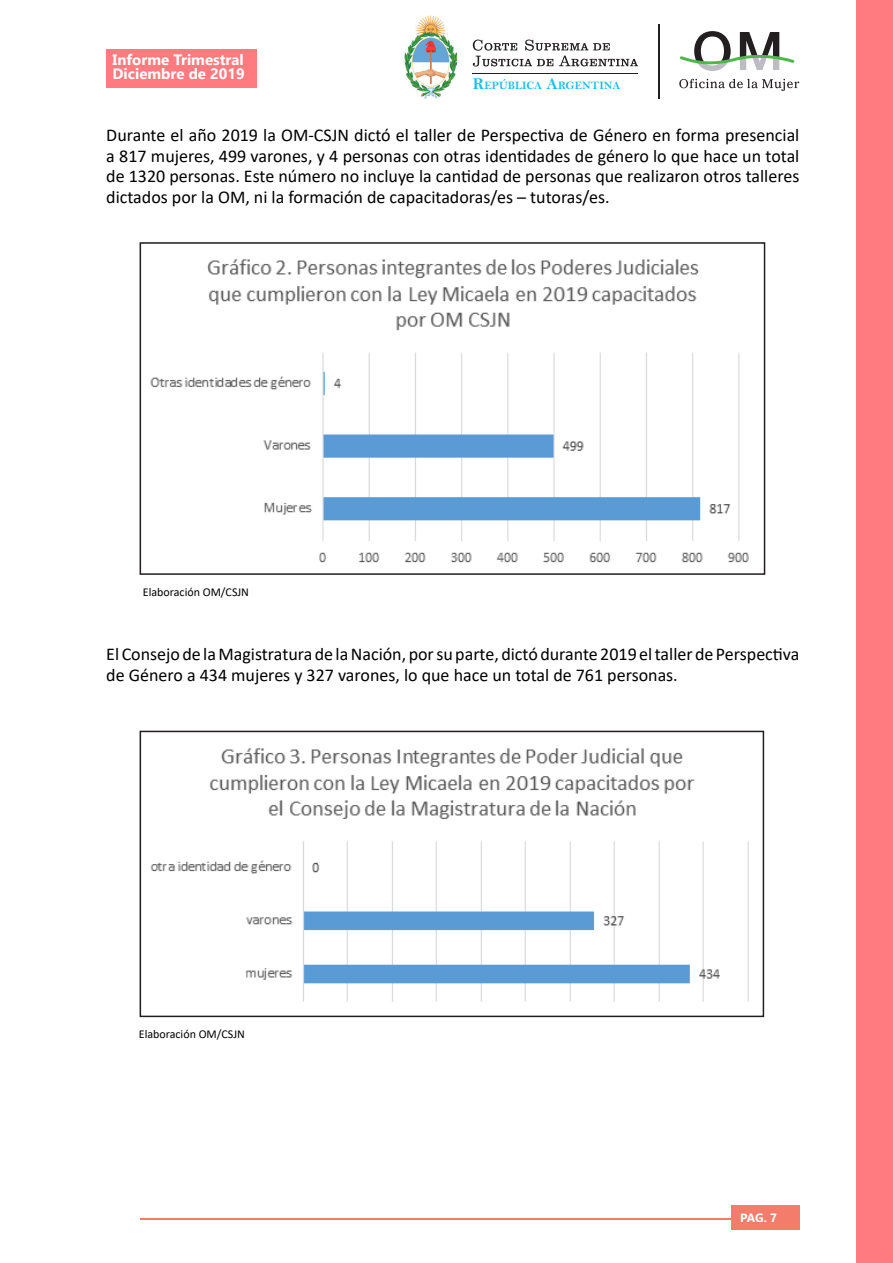
<style>
.page{position:relative;width:893px;height:1263px;background:#fff}
.page>*{position:absolute;margin:0;border:0;box-sizing:border-box;transform-origin:0 0}
.t1{font:18px/20.7px "Calibri";color:#000;text-align:justify}
.t2{font:700 15px/13.5px "Gadugi";color:#fff}
.t3{font:12px "Calibri";color:#000}
.t4{font:700 12px "Gadugi";color:#fff}
.t5{font:11.4px "Bell MT Bold";color:#1abeee}
.s1{font-size:16.5px}
</style>
<div class="page">
<hr style="left:140px;top:1218px;width:605px;height:2px;background:#f37c6a">
<div style="left:732px;top:1205px;width:68px;height:25px;background:#f37c6a"></div>
<hr style="left:0;top:0;width:1px;height:1263px;background:#ff7b80">
<div style="left:857px;top:0;width:36px;height:1263px;background:#ff7b80"></div>
<svg style="left:679px;top:79px;width:120px;height:12px"></svg>
<svg style="left:680px;top:31px;width:115px;height:40px"></svg>
<img style="left:404px;top:15px;width:52px;height:83px">
<svg style="left:473px;top:40px;width:165px;height:27px"></svg>
<hr style="left:473px;top:73px;width:165px;height:1px;background:#231f20">
<hr style="left:658px;top:24px;width:1px;height:75px;background:#231f20">
<div style="left:106px;top:49px;width:151px;height:38px;background:#ff7b80"></div>
<img style="left:150px;top:259px;width:599px;height:304px">
<div style="left:140px;top:242px;width:625px;height:333px;border:2px solid #231f20"></div>
<img style="left:150px;top:748px;width:599px;height:254px">
<div style="left:140px;top:731px;width:624px;height:286px;border:2px solid #231f20"></div>
<p class="t2" style="left:113px;top:53px;width:134px">Informe Trimestral<br>Diciembre de 2019</p>
<p class="t5" style="left:473px;top:79px;width:149px"><span class="s1">R</span>EPÚBLICA <span class="s1">A</span>RGENTINA</p>
<p class="t1" style="left:106px;top:124px;width:695px">Durante el año 2019 la OM-CSJN dictó el taller de Perspectiva de Género en forma presencial a 817 mujeres, 499 varones, y 4 personas con otras identidades de género lo que hace un total de 1320 personas. Este número no incluye la cantidad de personas que realizaron otros talleres dictados por la OM, ni la formación de capacitadoras/es – tutoras/es.</p>
<p class="t3" style="left:143px;top:584px;width:108px">Elaboración OM/CSJN</p>
<p class="t1" style="left:106px;top:644px;width:695px">El Consejo de la Magistratura de la Nación, por su parte, dictó durante 2019 el taller de Perspectiva de Género a 434 mujeres y 327 varones, lo que hace un total de 761 personas.</p>
<p class="t3" style="left:139px;top:1026px;width:108px">Elaboración OM/CSJN</p>
<p class="t4" style="left:740px;top:1210px;width:38px">PAG. 7</p>
</div>
